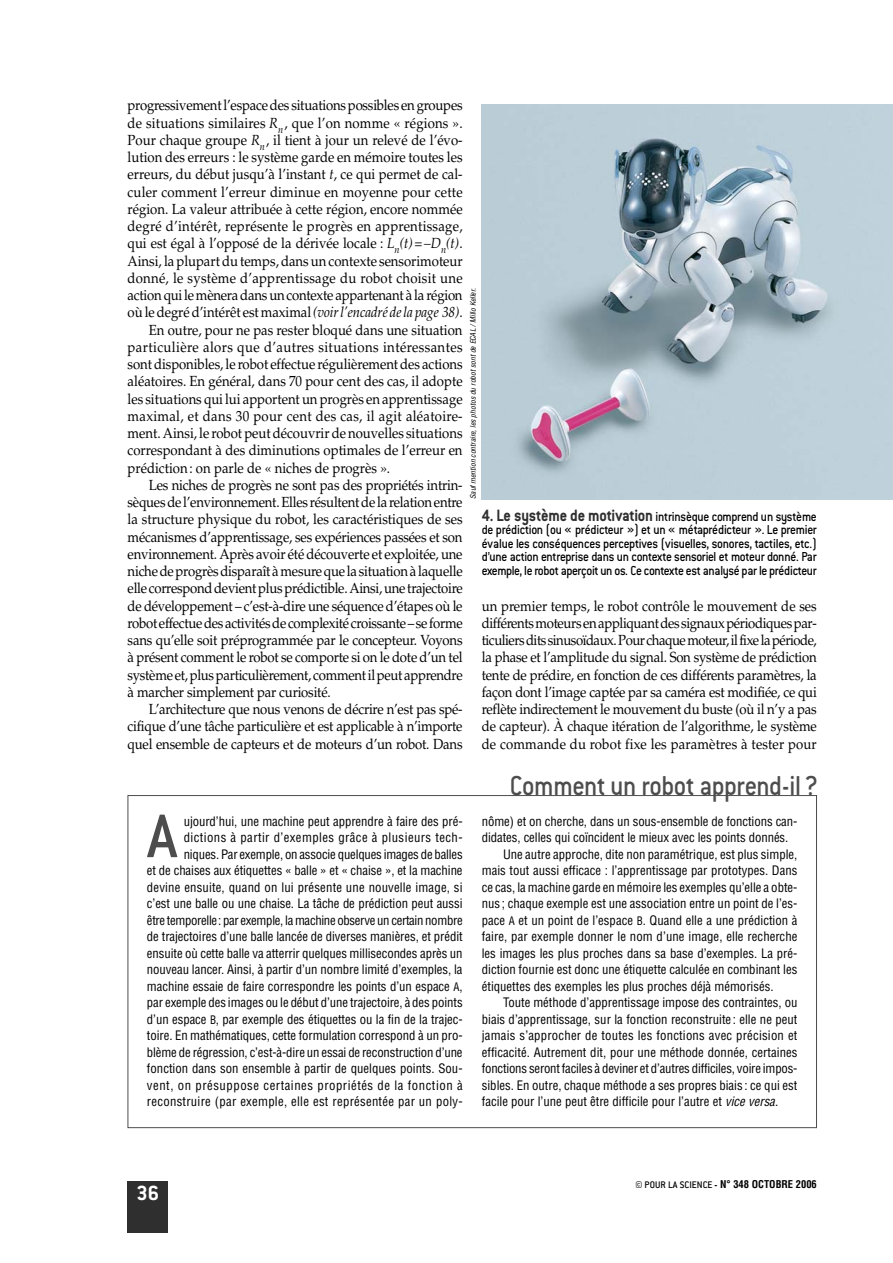
<style>
.page{position:relative;width:893px;height:1263px;background:#fff}
.page>*{position:absolute;margin:0;border:0;box-sizing:border-box;transform-origin:0 0}
.t1{font:500 67.5px "Conduit ITC";color:#4d4d4d}
.t2{font:500 30px "Conduit ITC";letter-spacing:-.015em;color:#4d4d4d;scale:.9 1}
.t3{font:700 22.5px "Conduit ITC";color:#fff}
.t4{font:14.7px/17.2px "Palatino";letter-spacing:-.005em;color:#000;text-align:justify;scale:.9 1}
.t5{font:14.7px "Palatino";letter-spacing:.02em;color:#000;scale:.9 1}
.t6{font:14.7px "Palatino";letter-spacing:.015em;color:#000;scale:.9 1}
.t7{font:14.7px "Palatino";letter-spacing:-.025em;color:#000;scale:.9 1}
.t8{font:14.7px "Palatino";letter-spacing:.03em;color:#000;scale:.9 1}
.t9{font:500 14.25px/13.5px "Conduit ITC";letter-spacing:-.025em;color:#000;text-align:justify;scale:.9 1}
.t10{font:condensed 12.75px/16.5px "Helvetica";color:#000;text-align:right}
.t11{font:700 condensed 10.5px "Helvetica";color:#000}
.t12{font:italic condensed 7.5px "Helvetica";color:#000}
.s1{font-style:italic}
.s2{font-weight:700;font-size:18px;color:#2f2f2f}
.s3{font-size:11.55px}
.s4{font-family:"Conduit ITC";font-weight:500;font-stretch:normal}
.s5{font-family:"Conduit ITC";font-stretch:normal}
</style>
<div class="page">
<div style="left:128px;top:1182px;width:40px;height:51px;background:#2f2f2f"></div>
<img style="left:482px;top:104px;width:410px;height:395px">
<p class="t4" style="left:128px;top:98px;width:374px">progressivement l’espace des situations possibles en groupes</p>
<p class="t4" style="left:128px;top:116px;width:374px">de situations similaires <span class="s1">R</span><sub>n</sub> , que l’on nomme « régions ».</p>
<p class="t4" style="left:128px;top:133px;width:374px">Pour chaque groupe <span class="s1">R</span><sub>n</sub>, il tient à jour un relevé de l’évo-</p>
<p class="t4" style="left:128px;top:150px;width:374px">lution des erreurs : le système garde en mémoire toutes les</p>
<p class="t4" style="left:128px;top:167px;width:374px">erreurs, du début jusqu’à l’instant <span class="s1">t</span>, ce qui permet de cal-</p>
<p class="t6" style="left:128px;top:186px;width:374px">culer comment l’erreur diminue en moyenne pour cette</p>
<p class="t4" style="left:128px;top:202px;width:374px">région. La valeur attribuée à cette région, encore nommée</p>
<p class="t5" style="left:128px;top:220px;width:374px">degré d’intérêt, représente le progrès en apprentissage,</p>
<p class="t4" style="left:128px;top:236px;width:374px">qui est égal à l’opposé de la dérivée locale : <span class="s1">L</span><sub>n</sub><span class="s1">(t) = –D</span><sub>n</sub><span class="s1">(t)</span>.</p>
<p class="t4" style="left:128px;top:254px;width:374px">Ainsi, la plupart du temps, dans un contexte sensorimoteur</p>
<p class="t6" style="left:128px;top:272px;width:374px">donné, le système d’apprentissage du robot choisit une</p>
<p class="t4" style="left:128px;top:288px;width:374px">action qui le mènera dans un contexte appartenant à la région</p>
<p class="t4" style="left:128px;top:305px;width:374px">où le degré d’intérêt est maximal <span class="s1">(voir l’encadré de la page 38)</span>.</p>
<p class="t4" style="left:149px;top:323px;width:350px">En outre, pour ne pas rester bloqué dans une situation</p>
<p class="t8" style="left:128px;top:341px;width:374px">particulière alors que d’autres situations intéressantes</p>
<p class="t4" style="left:128px;top:357px;width:374px">sont disponibles, le robot effectue régulièrement des actions</p>
<p class="t4" style="left:128px;top:374px;width:374px">aléatoires. En général, dans 70 pour cent des cas, il adopte</p>
<p class="t4" style="left:128px;top:392px;width:374px">les situations qui lui apportent un progrès en apprentissage</p>
<p class="t5" style="left:128px;top:410px;width:374px">maximal, et dans 30 pour cent des cas, il agit aléatoire-</p>
<p class="t4" style="left:128px;top:426px;width:374px">ment. Ainsi, le robot peut découvrir de nouvelles situations</p>
<p class="t4" style="left:128px;top:443px;width:374px">correspondant à des diminutions optimales de l’erreur en</p>
<p class="t4" style="left:128px;top:461px;width:293px">prédiction : on parle de « niches de progrès ».</p>
<p class="t4" style="left:149px;top:478px;width:350px">Les niches de progrès ne sont pas des propriétés intrin-</p>
<p class="t4" style="left:128px;top:495px;width:374px">sèques de l’environnement. Elles résultent de la relation entre</p>
<p class="t4" style="left:128px;top:512px;width:374px">la structure physique du robot, les caractéristiques de ses</p>
<p class="t4" style="left:128px;top:530px;width:374px">mécanismes d’apprentissage, ses expériences passées et son</p>
<p class="t4" style="left:128px;top:547px;width:374px">environnement. Après avoir été découverte et exploitée, une</p>
<p class="t4" style="left:128px;top:564px;width:374px">niche de progrès disparaît à mesure que la situation à laquelle</p>
<p class="t4" style="left:128px;top:581px;width:374px">elle correspond devient plus prédictible. Ainsi, une trajectoire</p>
<p class="t4" style="left:128px;top:599px;width:374px">de développement – c’est-à-dire une séquence d’étapes où le</p>
<p class="t7" style="left:128px;top:617px;width:374px">robot effectue des activités de complexité croissante– se forme</p>
<p class="t4" style="left:128px;top:633px;width:374px">sans qu’elle soit préprogrammée par le concepteur. Voyons</p>
<p class="t4" style="left:128px;top:650px;width:373px">à présent comment le robot se comporte si on le dote d’un tel</p>
<p class="t4" style="left:128px;top:668px;width:374px">système et, plus particulièrement, comment il peut apprendre</p>
<p class="t4" style="left:128px;top:685px;width:227px">à marcher simplement par curiosité.</p>
<p class="t4" style="left:149px;top:702px;width:350px">L’architecture que nous venons de décrire n’est pas spé-</p>
<p class="t4" style="left:128px;top:719px;width:374px">cifique d’une tâche particulière et est applicable à n’importe</p>
<p class="t4" style="left:128px;top:737px;width:374px">quel ensemble de capteurs et de moteurs d’un robot. Dans</p>
<p class="t12" style="left:470px;top:499px;width:214px;rotate:-90deg">Sauf mention contrai re,les p hotos d u robotsontde ECAL / Millo Keller.</p>
<p class="t9" style="left:482px;top:509px;width:374px"><span class="s2">4. Le système de motivation</span> intrinsèque comprend un système de prédiction (ou « prédicteur ») et un « métaprédicteur ». Le premier évalue les conséquences perceptives (visuelles, sonores, tactiles, etc.) d’une action entreprise dans un contexte sensoriel et moteur donné. Par exemple, le robot aperçoit un os. Ce contexte est analysé par le prédicteur</p>
<p class="t4" style="left:482px;top:599px;width:374px">un premier temps, le robot contrôle le mouvement de ses différents moteurs en appliquant des signaux périodiques par&shy;ticuliers dits sinusoïdaux. Pour chaque moteur, il fixe la période, la phase et l’amplitude du signal. Son système de prédiction tente de prédire, en fonction de ces différents paramètres, la façon dont l’image captée par sa caméra est modifiée, ce qui reflète indirectement le mouvement du buste (où il n’y a pas de capteur). À chaque itération de l’algorithme, le système de commande du robot fixe les paramètres à tester pour</p>
<h2 class="t2" style="left:509px;top:768px;width:344px">Comment un robot apprend-il ?</h2>
<h1 class="t1" style="left:147px;top:794px;width:32px">A</h1>
<p class="t10" style="left:147px;top:814px;width:317px">ujourd’hui, une machine peut apprendre à faire des pré&shy;dictions à partir d’exemples grâce à plusieurs tech&shy;niques. Par exemple, on associe quelques images de balles<br>et de chaises aux étiquettes « balle » et « chaise », et la machine devine ensuite, quand on lui présente une nouvelle image, si c’est une balle ou une chaise. La tâche de prédiction peut aussi être temporelle: par exemple, la machine observe un certain nombre de trajectoires d’une balle lancée de diverses manières, et prédit ensuite où cette balle va atterrir quelques millisecondes après un nouveau lancer. Ainsi, à partir d’un nombre limité d’exemples, la machine essaie de faire correspondre les points d’un espace <span class="s3">A</span>, par exemple des images ou le début d’une trajectoire, à des points d’un espace <span class="s3">B</span>, par exemple des étiquettes ou la fin de la trajec&shy;toire. En mathématiques, cette formulation correspond à un pro&shy;blème de régression, c’est-à-dire un essai de reconstruction d’une fonction dans son ensemble à partir de quelques points. Sou&shy;vent, on présuppose certaines propriétés de la fonction à reconstruire (par exemple, elle est représentée par un poly-</p>
<p class="t10" style="left:482px;top:814px;width:317px">nôme) et on cherche, dans un sous-ensemble de fonctions can-</p>
<p class="t10" style="left:482px;top:830px;width:308px">didates, celles qui coïncident le mieux avec les points donnés.</p>
<p class="t10" style="left:503px;top:847px;width:296px">Une autre approche, dite non paramétrique, est plus simple,</p>
<p class="t10" style="left:482px;top:863px;width:317px">mais tout aussi efficace : l’apprentissage par prototypes. Dans</p>
<p class="t10" style="left:482px;top:880px;width:317px">ce cas, la machine garde en mémoire les exemples qu’elle a obte-</p>
<p class="t10" style="left:482px;top:896px;width:317px">nus ; chaque exemple est une association entre un point de l’es-</p>
<p class="t10" style="left:482px;top:913px;width:317px">pace <span class="s3">A</span> et un point de l’espace <span class="s3">B</span>. Quand elle a une prédiction à</p>
<p class="t10" style="left:482px;top:929px;width:317px">faire, par exemple donner le nom d’une image, elle recherche</p>
<p class="t10" style="left:482px;top:946px;width:317px">les images les plus proches dans sa base d’exemples. La pré-</p>
<p class="t10" style="left:482px;top:962px;width:317px">diction fournie est donc une étiquette calculée en combinant les</p>
<p class="t10" style="left:482px;top:979px;width:293px">étiquettes des exemples les plus proches déjà mémorisés.</p>
<p class="t10" style="left:503px;top:995px;width:296px">Toute méthode d’apprentissage impose des contraintes, ou</p>
<p class="t10" style="left:482px;top:1012px;width:317px">biais d’apprentissage, sur la fonction reconstruite : elle ne peut</p>
<p class="t10" style="left:482px;top:1028px;width:317px">jamais s’approcher de toutes les fonctions avec précision et</p>
<p class="t10" style="left:482px;top:1045px;width:317px">efficacité. Autrement dit, pour une méthode donnée, certaines</p>
<p class="t10" style="left:482px;top:1061px;width:317px">fonctions seront faciles à deviner et d’autres difficiles, voire impos-</p>
<p class="t10" style="left:482px;top:1078px;width:317px">sibles. En outre, chaque méthode a ses propres biais : ce qui est</p>
<p class="t10" style="left:482px;top:1094px;width:298px">facile pour l’une peut être difficile pour l’autre et <span class="s1">vice versa</span>.</p>
<h3 class="t3" style="left:136px;top:1179px;width:24px">36</h3>
<p class="t11" style="left:635px;top:1180px;width:183px"><span class="s4">© POUR LA SCIENCE</span> <span class="s5">-</span> N° 348 OCTOBRE 2006</p>
</div>
